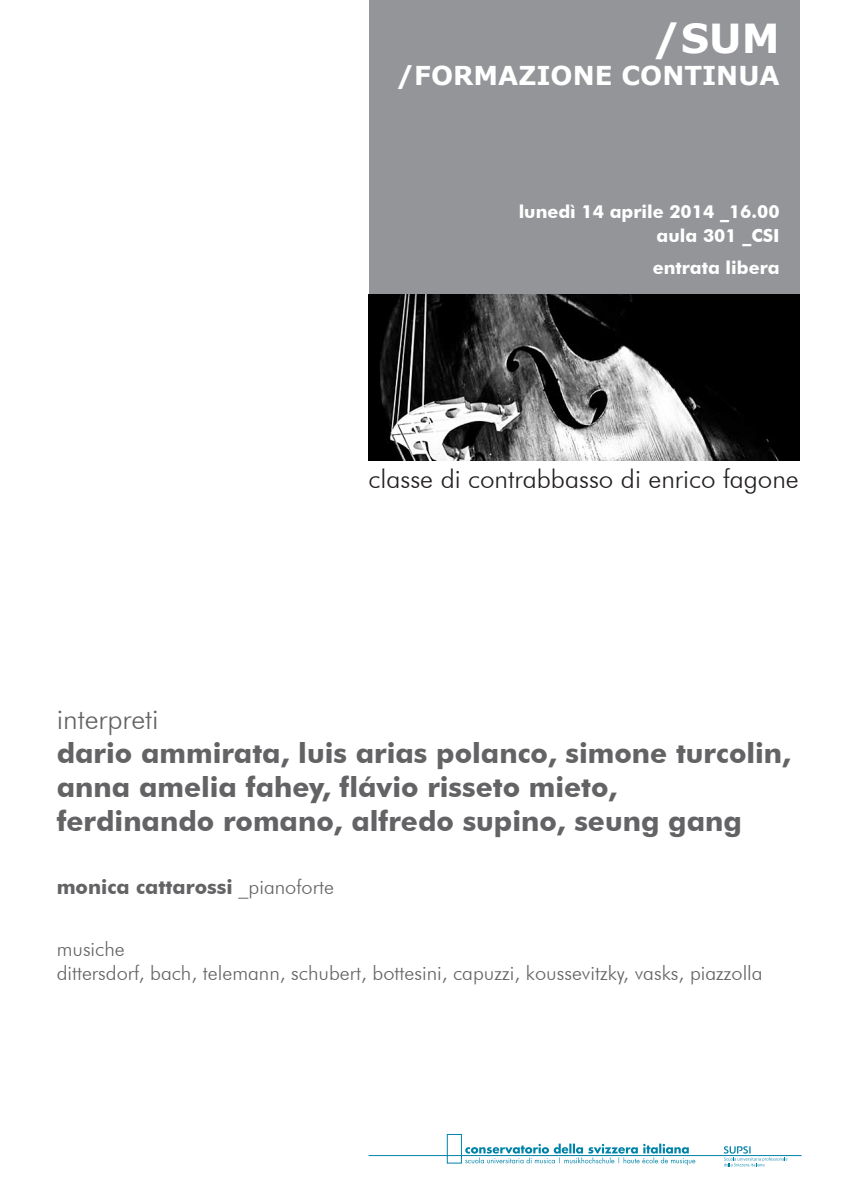
<style>
.page{position:relative;width:842px;height:1191px;background:#fff}
.page>*{position:absolute;margin:0;border:0;box-sizing:border-box;transform-origin:0 0}
.t1{font:700 40px "Verdana";color:#fff}
.t2{font:700 28px/34px "Futura BT";color:#636366}
.t3{font:300 28px "Futura BT";color:#636366}
.t4{font:300 26px "Futura BT";color:#231f20}
.t5{font:700 26px "Verdana";color:#fff}
.t6{font:300 20px/24px "Futura BT";color:#636366}
.t7{font:700 20px "Futura BT";color:#636366}
.t8{font:700 18px/24px "Futura BT";color:#fff;text-align:right}
.s1{font-weight:300}
</style>
<div class="page">
<div style="left:369px;top:0;width:430px;height:295px;background:#939598"></div>
<svg style="left:368px;top:1134px;width:434px;height:32px"></svg>
<img style="left:369px;top:295px;width:430px;height:165px">
<h1 class="t1" style="left:653px;top:10px;width:128px">/SUM</h1>
<p class="t5" style="left:396px;top:57px;width:385px">/FORMAZIONE CONTINUA</p>
<p class="t8" style="left:519px;top:199px;width:262px">lunedì 14 aprile 2014 _16.00 aula 301 _CSI</p>
<p class="t8" style="left:653px;top:255px;width:128px">entrata libera</p>
<p class="t4" style="left:369px;top:462px;width:432px">classe di contrabbasso di enrico fagone</p>
<p class="t3" style="left:57px;top:702px;width:103px">interpreti</p>
<p class="t2" style="left:57px;top:735px;width:736px">dario ammirata, luis arias polanco, simone turcolin, anna amelia fahey, flávio risseto mieto,<br>ferdinando romano, alfredo supino, seung gang</p>
<p class="t7" style="left:57px;top:874px;width:279px">monica cattarossi <span class="s1">_pianoforte</span></p>
<p class="t6" style="left:57px;top:936px;width:707px">musiche<br>dittersdorf, bach, telemann, schubert, bottesini, capuzzi, koussevitzky, vasks, piazzolla</p>
</div>
